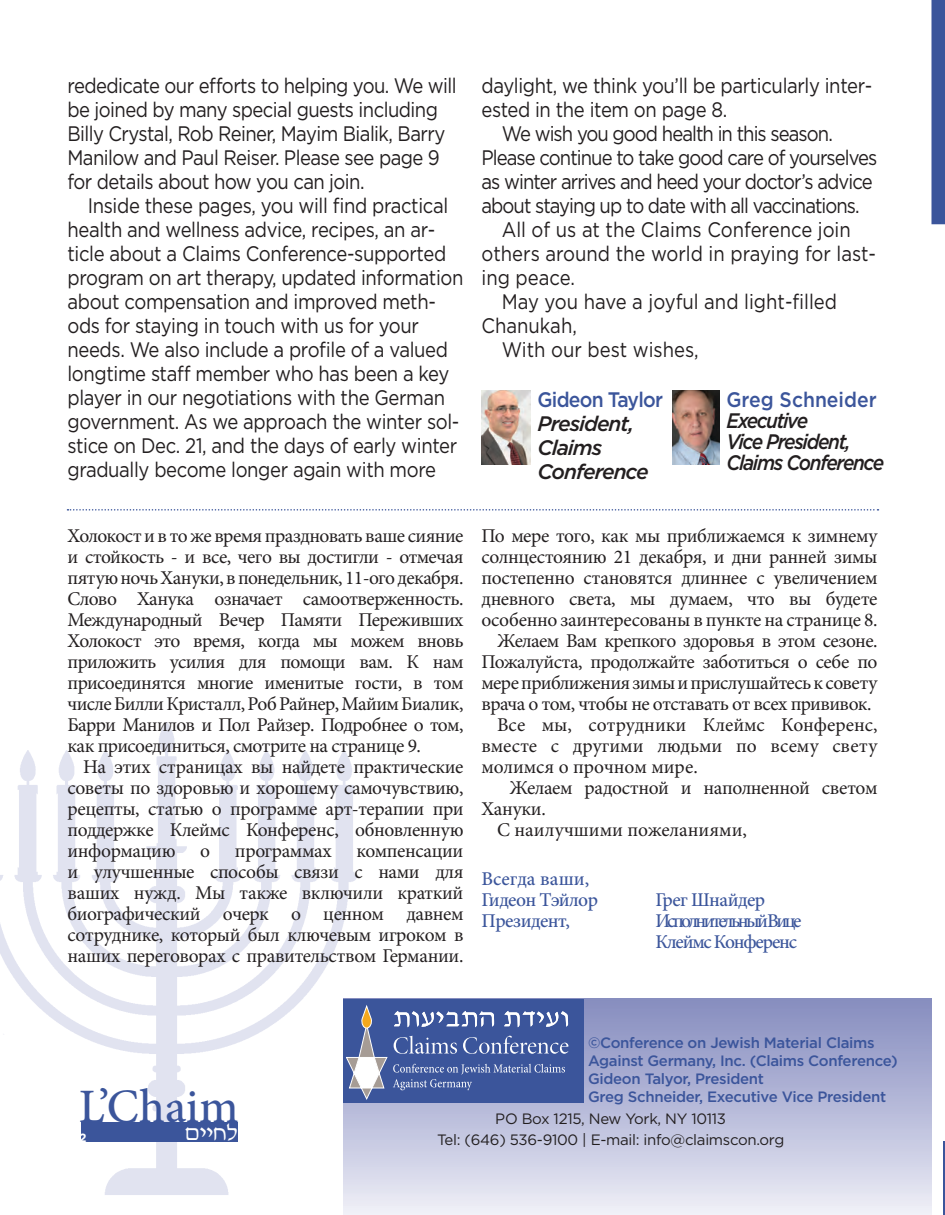
<style>
.page{position:relative;width:945px;height:1215px;background:#fff}
.page>*{position:absolute;margin:0;border:0;box-sizing:border-box;transform-origin:0 0}
.t1{font:500 48px "Minion Pro";color:#3b559b}
.t2{font:25.2px "Rmz David";color:#fff}
.t3{font:21px/24px "Gotham";letter-spacing:-.02em;color:#231f20;scale:.88 1}
.t4{font:21px "Gotham";letter-spacing:-.05em;color:#231f20;scale:.88 1}
.t5{font:21px "Gotham";color:#231f20;scale:.88 1}
.t6{font:italic 500 21px/21px "Gotham";letter-spacing:-.07em;color:#231f20;scale:.91 1}
.t7{font:italic 500 21px/24px "Gotham";letter-spacing:-.05em;color:#231f20}
.t8{font:500 21px "Gotham";color:#3b559b;scale:.92 1}
.t9{font:500 21px "Gotham";letter-spacing:-.04em;color:#3b559b;scale:.92 1}
.t10{font:19.5px/21px "Minion Pro";letter-spacing:-.02em;color:#231f20;text-align:justify}
.t11{font:19.5px "Minion Pro";color:#231f20}
.t12{font:500 19.5px/21px "Minion Pro";letter-spacing:-.13em;color:#3b559b}
.t13{font:500 19.5px/21px "Minion Pro";letter-spacing:-.02em;color:#3b559b}
.t14{font:500 19.5px "Minion Pro";letter-spacing:-.045em;color:#3b559b}
.t15{font:500 19.5px "Minion Pro";letter-spacing:-.025em;color:#3b559b}
.t16{font:500 15px/18px "Gotham";letter-spacing:-.02em;color:#3b559b}
.t17{font:15px/21px "Gotham";letter-spacing:-.02em;color:#231f20;text-align:center}
.t18{font:700 12px "Gotham";color:#fff}
</style>
<div class="page">
<img style="left:0;top:723px;width:383px;height:472px">
<div style="left:81px;top:1122px;width:156px;height:20px;background:#3b559b"></div>
<hr style="left:943px;top:1142px;width:2px;height:73px;background:#3b559b">
<div style="left:932px;top:0;width:13px;height:224px;background:#3b559b"></div>
<div style="left:343px;top:999px;width:589px;height:216px;background:linear-gradient(to bottom,#848abe,#ecedf6)"></div>
<div style="left:343px;top:999px;width:241px;height:104px;background:#3b559b"></div>
<svg style="left:394px;top:1011px;width:100px;height:16px"></svg>
<svg style="left:504px;top:1011px;width:64px;height:16px"></svg>
<svg style="left:394px;top:1036px;width:63px;height:18px"></svg>
<svg style="left:463px;top:1036px;width:105px;height:18px"></svg>
<svg style="left:393px;top:1064px;width:172px;height:26px"></svg>
<svg style="left:346px;top:1006px;width:41px;height:93px"></svg>
<img style="left:482px;top:390px;width:49px;height:75px">
<img style="left:673px;top:390px;width:46px;height:75px">
<svg style="left:68px;top:509px;width:811px;height:2px"></svg>
<p class="t3" style="left:68px;top:73px;width:444px">rededicate our efforts to helping you. We will be joined by many special guests including Billy Crystal, Rob Reiner, Mayim Bialik, Barry Manilow and Paul Reiser. Please see page 9 for details about how you can join.</p>
<p class="t3" style="left:68px;top:193px;width:451px;text-indent:20px">Inside these pages, you will find practical health and wellness advice, recipes, an ar&shy;ticle about a Claims Conference-supported program on art therapy, updated information about compensation and improved meth&shy;ods for staying in touch with us for your needs. We also include a profile of a valued longtime staff member who has been a key player in our negotiations with the German government. As we approach the winter sol&shy;stice on Dec. 21, and the days of early winter gradually become longer again with more</p>
<p class="t3" style="left:482px;top:73px;width:446px">daylight, we think you’ll be particularly inter-</p>
<p class="t3" style="left:481px;top:97px;width:281px">ested in the item on page 8.</p>
<p class="t4" style="left:502px;top:120px;width:378px">We wish you good health in this season.</p>
<p class="t4" style="left:482px;top:144px;width:451px">Please continue to take good care of yourselves</p>
<p class="t4" style="left:482px;top:168px;width:446px">as winter arrives and heed your doctor’s advice</p>
<p class="t4" style="left:482px;top:192px;width:431px">about staying up to date with all vaccinations.</p>
<p class="t5" style="left:502px;top:216px;width:398px">All of us at the Claims Conference join</p>
<p class="t5" style="left:482px;top:240px;width:450px">others around the world in praying for last-</p>
<p class="t5" style="left:482px;top:264px;width:108px">ing peace.</p>
<p class="t5" style="left:502px;top:288px;width:383px">May you have a joyful and light-filled</p>
<p class="t5" style="left:482px;top:312px;width:110px">Chanukah,</p>
<p class="t5" style="left:502px;top:336px;width:225px">With our best wishes,</p>
<p class="t8" style="left:726px;top:386px;width:165px">Greg Schneider</p>
<p class="t6" style="left:726px;top:410px;width:175px">Executive<br>Vice President,<br>Claims Conference</p>
<p class="t9" style="left:538px;top:386px;width:138px">Gideon Taylor</p>
<p class="t7" style="left:538px;top:411px;width:113px">President,<br>Claims<br>Conference</p>
<p class="t10" style="left:68px;top:525px;width:398px">Холокост и в то же время праздновать ваше сияние и стойкость - и все, чего вы достигли - отмечая пятую ночь Хануки, в понедельник, 11-ого декабря.<br>Слово Ханука означает самоотверженность.<br>Международный Вечер Памяти Переживших Холокост это время, когда мы можем вновь приложить усилия для помощи вам. К нам присоединятся многие именитые гости, в том числе Билли Кристалл, Роб Райнер, Майим Биалик, Барри Манилов и Пол Райзер. Подробнее о том, как присоединиться, смотрите на странице 9.</p>
<p class="t10" style="left:68px;top:756px;width:398px;text-indent:16px">На этих страницах вы найдете практические советы по здоровью и хорошему самочувствию, рецепты, статью о программе арт-терапии при поддержке Клеймс Конференс, обновленную информацию</p>
<p class="t10" style="left:200px;top:840px;width:11px">о</p>
<p class="t10" style="left:235px;top:840px;width:98px">программах</p>
<p class="t10" style="left:68px;top:840px;width:398px;text-indent:289px">компенсации и улучшенные способы связи с нами для ваших нужд. Мы также включили краткий биографический очерк о ценном давнем сотруднике, который был ключевым игроком в наших переговорах с правительством Германии.</p>
<p class="t10" style="left:482px;top:525px;width:398px">По мере того, как мы приближаемся к зимнему</p>
<p class="t10" style="left:482px;top:546px;width:398px">солнцестоянию 21 декабря, и дни ранней зимы</p>
<p class="t10" style="left:482px;top:567px;width:397px">постепенно становятся длиннее с увеличением</p>
<p class="t10" style="left:482px;top:588px;width:398px">дневного света, мы думаем, что вы будете</p>
<p class="t10" style="left:482px;top:609px;width:397px">особенно заинтересованы в пункте на странице 8.</p>
<p class="t10" style="left:497px;top:630px;width:382px">Желаем Вам крепкого здоровья в этом сезоне.</p>
<p class="t10" style="left:482px;top:651px;width:397px">Пожалуйста, продолжайте заботиться о себе по</p>
<p class="t10" style="left:482px;top:672px;width:398px">мере приближения зимы и прислушайтесь к совету</p>
<p class="t10" style="left:482px;top:693px;width:391px">врача о том, чтобы не отставать от всех прививок.</p>
<p class="t11" style="left:497px;top:712px;width:382px">Все мы, сотрудники Клеймс Конференс,</p>
<p class="t11" style="left:482px;top:733px;width:398px">вместе с другими людьми по всему свету</p>
<p class="t11" style="left:482px;top:754px;width:218px">молимся о прочном мире.</p>
<p class="t10" style="left:510px;top:777px;width:370px">Желаем радостной и наполненной светом</p>
<p class="t10" style="left:482px;top:798px;width:66px">Хануки.</p>
<p class="t11" style="left:497px;top:817px;width:251px">С наилучшими пожеланиями,</p>
<p class="t13" style="left:482px;top:868px;width:118px">Всегда ваши,<br>Гидеон Тэйлор</p>
<p class="t14" style="left:656px;top:886px;width:111px">Грег Шнайдер</p>
<p class="t15" style="left:482px;top:907px;width:90px">Президент,</p>
<p class="t12" style="left:656px;top:910px;width:147px">Исполнительный Вице<br>Клеймс Конференс</p>
<h1 class="t1" style="left:79px;top:1075px;width:161px">L’Chaim</h1>
<p class="t18" style="left:79px;top:1130px;width:9px">2</p>
<p class="t2" style="left:185px;top:1123px;width:54px">ohhjk</p>
<p class="t16" style="left:588px;top:1033px;width:311px">©Conference on Jewish Material Claims Against Germany, Inc. (Claims Conference)<br>Gideon Talyor, President<br>Greg Schneider, Executive Vice President</p>
<p class="t17" style="left:437px;top:1108px;width:349px">PO Box 1215, New York, NY 10113<br>Tel: (646) 536-9100 | E-mail: info@claimscon.org</p>
</div>
